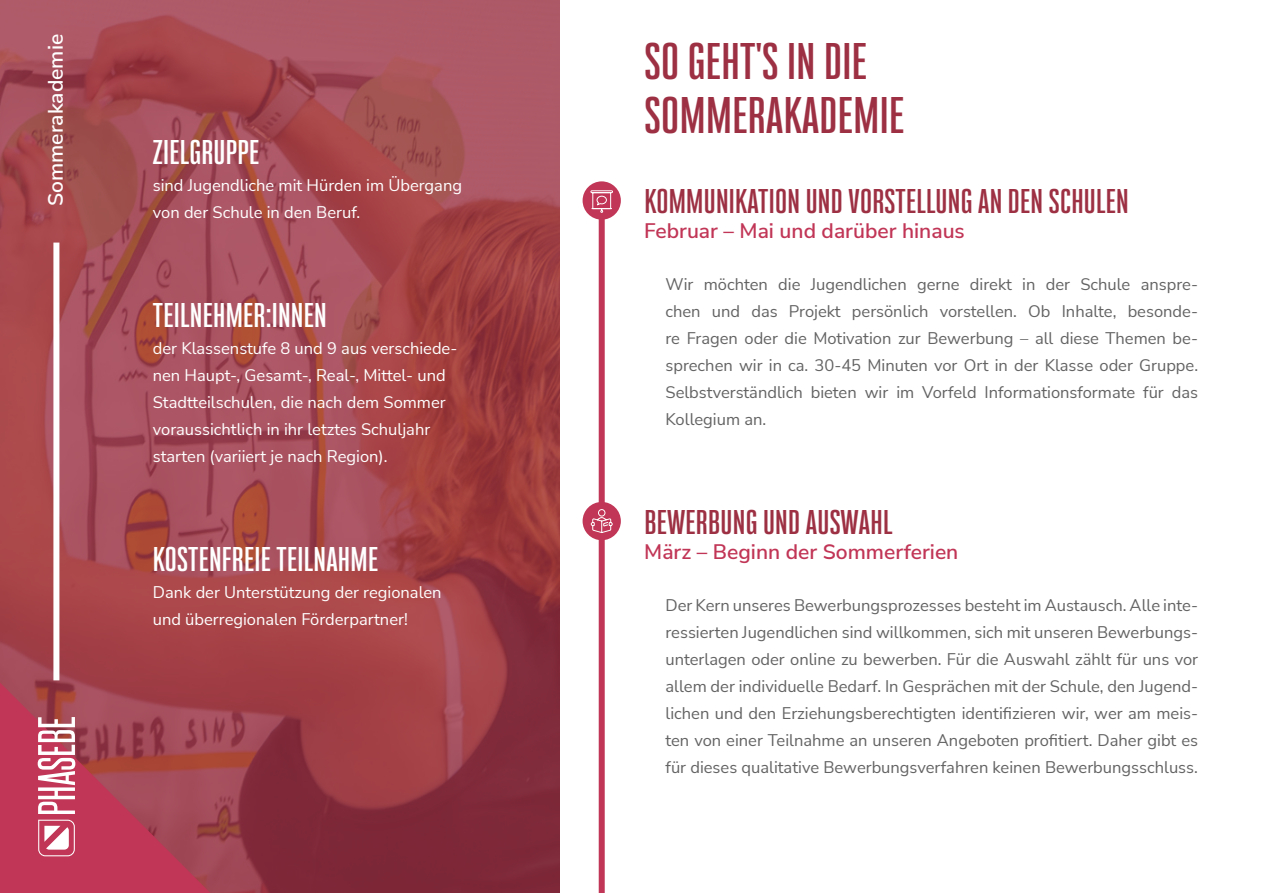
<style>
.page{position:relative;width:1263px;height:893px;background:#fff}
.page>*{position:absolute;margin:0;border:0;box-sizing:border-box;transform-origin:0 0}
.t1{font:700 45px/54px "Bw Stretch";letter-spacing:.01em;color:#9d3043}
.t2{font:700 30px "Bw Stretch";letter-spacing:.01em;color:#9d3043}
.t3{font:700 30px "Bw Stretch";letter-spacing:.01em;color:#fff}
.t4{font:600 21px "Nunito Sans";color:#c13556}
.t5{font:600 21px "Nunito Sans";color:#fff}
.t6{font:16.5px/27px "Nunito Sans";color:#646363;text-align:justify}
.t7{font:16.5px/27px "Nunito Sans";color:#fff}
</style>
<div class="page">
<img style="left:0;top:0;width:559px;height:893px">
<div style="left:53px;top:243px;width:6px;height:437px;background:#fff"></div>
<div style="left:599px;top:206px;width:6px;height:687px;background:#c13556"></div>
<div style="left:583px;top:181px;width:38px;height:39px;background:#c13556;border-radius:50%"></div>
<svg style="left:590px;top:190px;width:23px;height:23px"></svg>
<div style="left:583px;top:502px;width:38px;height:38px;background:#c13556;border-radius:50%"></div>
<svg style="left:590px;top:509px;width:23px;height:24px"></svg>
<svg style="left:0;top:682px;width:210px;height:211px;background:#b4475b"></svg>
<p class="t5" style="left:41px;top:206px;width:173px;rotate:-90deg">Sommerakademie</p>
<h1 class="t1" style="left:644px;top:34px;width:261px">SO GEHT'S IN DIE<br>SOMMERAKADEMIE</h1>
<h2 class="t3" style="left:153px;top:133px;width:108px">ZIELGRUPPE</h2>
<p class="t7" style="left:153px;top:171px;width:311px">sind Jugendliche mit Hürden im Übergang von der Schule in den Beruf.</p>
<h2 class="t2" style="left:644px;top:181px;width:486px">KOMMUNIKATION UND VORSTELLUNG AN DEN SCHULEN</h2>
<p class="t4" style="left:644px;top:216px;width:322px">Februar – Mai und darüber hinaus</p>
<h2 class="t3" style="left:153px;top:296px;width:175px">TEILNEHMER:INNEN</h2>
<p class="t7" style="left:153px;top:334px;width:306px">der Klassenstufe 8 und 9 aus verschiede&shy;nen Haupt-, Gesamt-, Real-, Mittel- und Stadtteilschulen, die nach dem Sommer voraussichtlich in ihr letztes Schuljahr starten (variiert je nach Region).</p>
<h2 class="t3" style="left:153px;top:540px;width:227px">KOSTENFREIE TEILNAHME</h2>
<p class="t7" style="left:153px;top:579px;width:290px">Dank der Unterstützung der regionalen und überregionalen Förderpartner!</p>
<p class="t6" style="left:665px;top:270px;width:534px">Wir möchten die Jugendlichen gerne direkt in der Schule anspre&shy;chen und das Projekt persönlich vorstellen. Ob Inhalte, besonde&shy;re Fragen oder die Motivation zur Bewerbung – all diese Themen be&shy;sprechen wir in ca. 30-45 Minuten vor Ort in der Klasse oder Gruppe.<br>Selbstverständlich bieten wir im Vorfeld Informationsformate für das Kollegium an.</p>
<h2 class="t2" style="left:644px;top:503px;width:250px">BEWERBUNG UND AUSWAHL</h2>
<p class="t4" style="left:644px;top:537px;width:316px">März – Beginn der Sommerferien</p>
<p class="t6" style="left:665px;top:591px;width:534px">Der Kern unseres Bewerbungsprozesses besteht im Austausch. Alle inte&shy;ressierten Jugendlichen sind willkommen, sich mit unseren Bewerbungs&shy;unterlagen oder online zu bewerben. Für die Auswahl zählt für uns vor allem der individuelle Bedarf. In Gesprächen mit der Schule, den Jugend&shy;lichen und den Erziehungsberechtigten identifizieren wir, wer am meis&shy;ten von einer Teilnahme an unseren Angeboten profitiert. Daher gibt es für dieses qualitative Bewerbungsverfahren keinen Bewerbungsschluss.</p>
</div>
